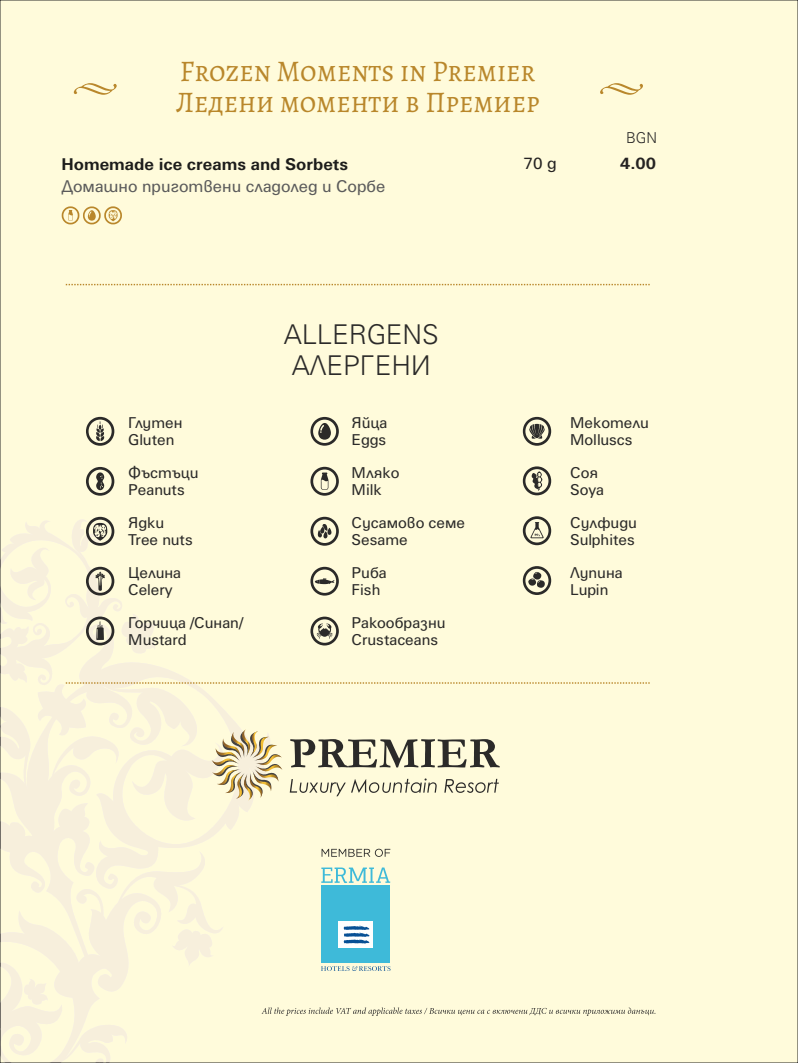
<style>
.page{position:relative;width:798px;height:1063px;background:#fff}
.page>*{position:absolute;margin:0;border:0;box-sizing:border-box;transform-origin:0 0}
.t1{font:30px/31.1px "Alegreya SC";color:#b9872b;scale:.94 1}
.t2{font:300 27.25px/30.6px "SP Universus";color:#2b2a29}
.t3{font:16.25px "SP Universus";color:#5b5b5b}
.t4{font:700 16.25px "SP Universus";color:#1d1d1b}
.t5{font:700 16.25px "SP Universus";color:#252322}
.t6{font:16.25px "SP Universus";color:#252322}
.t7{font:15px/16.9px "SP Universus";color:#2b2a29}
.t8{font:300 15px "SP Universus";color:#2b2a29}
</style>
<div class="page">
<div style="left:0;top:0;width:797px;height:1063px;background:#fffbdb"></div>
<svg style="left:74px;top:83px;width:568px;height:12px"></svg>
<svg style="left:86px;top:417px;width:28px;height:29px"></svg>
<svg style="left:86px;top:467px;width:28px;height:29px"></svg>
<svg style="left:310px;top:417px;width:29px;height:29px"></svg>
<svg style="left:310px;top:467px;width:29px;height:29px"></svg>
<svg style="left:522px;top:417px;width:29px;height:29px"></svg>
<svg style="left:522px;top:466px;width:29px;height:29px"></svg>
<svg style="left:66px;top:284px;width:584px;height:1px"></svg>
<svg style="left:0;top:516px;width:650px;height:172px"></svg>
<svg style="left:261px;top:1007px;width:394px;height:9px"></svg>
<svg style="left:62px;top:206px;width:60px;height:18px"></svg>
<svg style="left:211px;top:729px;width:71px;height:72px"></svg>
<svg style="left:290px;top:739px;width:209px;height:28px"></svg>
<svg style="left:289px;top:779px;width:56px;height:17px"></svg>
<svg style="left:351px;top:778px;width:85px;height:15px"></svg>
<svg style="left:444px;top:779px;width:54px;height:14px"></svg>
<div style="left:321px;top:886px;width:69px;height:77px;background:#3ebad9"></div>
<div style="left:338px;top:921px;width:34px;height:27px;background:#fefefe"></div>
<svg style="left:321px;top:868px;width:69px;height:15px"></svg>
<svg style="left:321px;top:966px;width:69px;height:5px"></svg>
<svg style="left:343px;top:926px;width:27px;height:18px"></svg>
<svg style="left:321px;top:849px;width:69px;height:8px"></svg>
<h1 class="t1" style="left:176px;top:56px;width:388px">Frozen Moments in Premier<br>Ледени моменти в Премиер</h1>
<p class="t4" style="left:61px;top:153px;width:288px">Homemade ice creams and Sorbets</p>
<p class="t3" style="left:61px;top:175px;width:325px">Домашно приготвени сладолед и Сорбе</p>
<p class="t6" style="left:523px;top:153px;width:35px">70 g</p>
<p class="t8" style="left:625px;top:128px;width:33px">BGN</p>
<p class="t5" style="left:620px;top:153px;width:37px">4.00</p>
<p class="t7" style="left:128px;top:414px;width:56px">Глутен<br>Gluten</p>
<p class="t7" style="left:128px;top:464px;width:72px">Фъстъци<br>Peanuts</p>
<p class="t7" style="left:128px;top:514px;width:66px">Ядки<br>Tree nuts</p>
<p class="t7" style="left:128px;top:563px;width:54px">Целина<br>Celery</p>
<p class="t7" style="left:128px;top:613px;width:116px">Горчица /Синап/<br>Mustard</p>
<h2 class="t2" style="left:283px;top:318px;width:157px">ALLERGENS<br>АЛЕРГЕНИ</h2>
<p class="t7" style="left:351px;top:414px;width:37px">Яйца<br>Eggs</p>
<p class="t7" style="left:351px;top:464px;width:49px">Мляко<br>Milk</p>
<p class="t7" style="left:351px;top:514px;width:115px">Сусамово семе<br>Sesame</p>
<p class="t7" style="left:351px;top:563px;width:37px">Риба<br>Fish</p>
<p class="t7" style="left:351px;top:613px;width:95px">Ракообразни<br>Crustaceans</p>
<p class="t7" style="left:570px;top:414px;width:80px">Мекотели<br>Molluscs</p>
<p class="t7" style="left:570px;top:464px;width:35px">Соя<br>Soya</p>
<p class="t7" style="left:570px;top:514px;width:68px">Сулфиди<br>Sulphites</p>
<p class="t7" style="left:570px;top:563px;width:54px">Лупина<br>Lupin</p>
</div>
